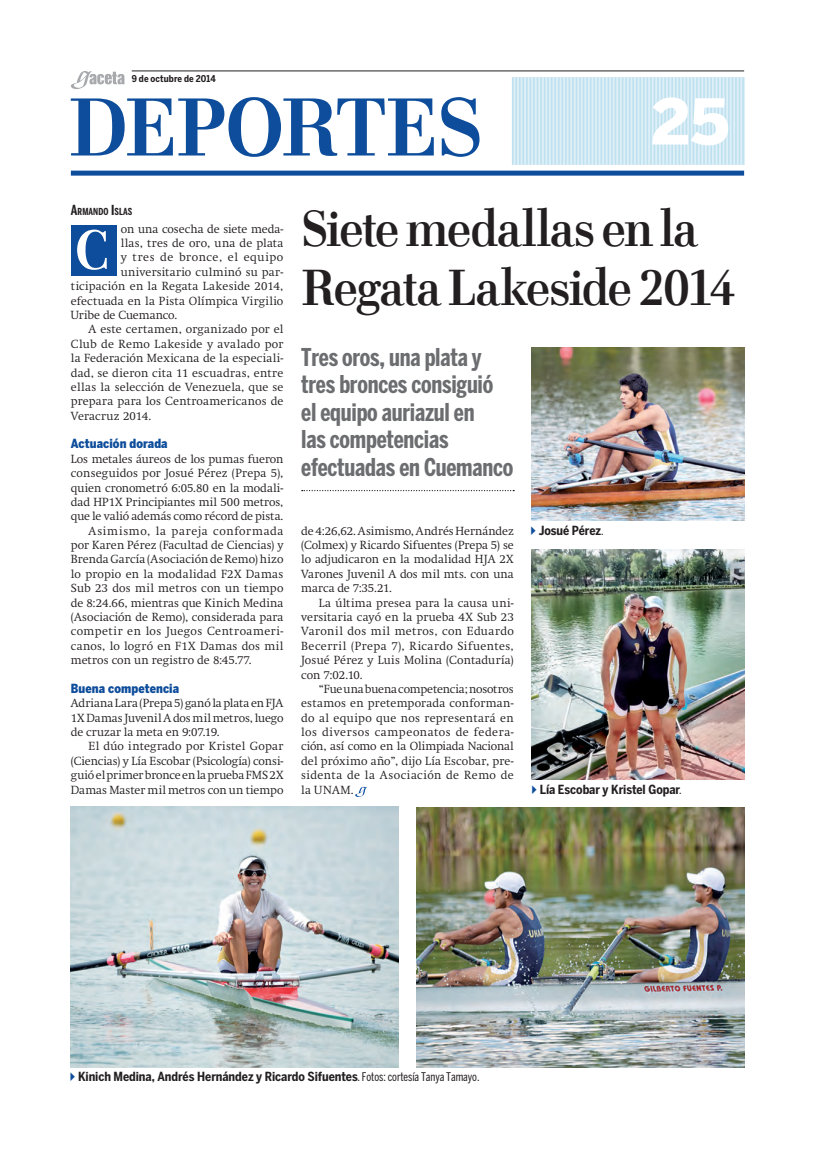
<style>
.page{position:relative;width:815px;height:1152px;background:#fff}
.page>*{position:absolute;margin:0;border:0;box-sizing:border-box;transform-origin:0 0}
.t1{font:700 83.75px "Cellini TF";letter-spacing:-.025em;color:#0d4d9b}
.t2{font:900 62.5px "Benton Sans";color:#fff}
._3_0_Tex_Cap_4{font:700 56.38px "Cellini TF";color:#fff}
._1_0_Cabeza_Principa{font:700 51.25px/58.8px "Cellini TF";letter-spacing:-.025em;color:#231f20;scale:.95 1}
._2_0_Sumario__2{font:700 extra-condensed 24.38px/27.5px "Benton Sans";letter-spacing:-.01em;color:#6c6d70}
.t3{font:700 condensed 12.5px "Benton Sans";letter-spacing:-.005em;color:#231f20}
._3_0_Descanso{font:900 condensed 12.5px "Benton Sans";letter-spacing:.005em;color:#0d4d9b}
._3_0_Texto{font:300 11.62px/14.4px "Swift";letter-spacing:.01em;color:#231f20;text-align:justify}
._3_0_Tex_Cap_4-2{font:300 11.62px "Swift";letter-spacing:.02em;color:#231f20}
._3_0_Tex_Cap_4-3{font:300 11.62px "Swift";letter-spacing:-.005em;color:#231f20}
._3_0_Tex_Cap_4-4{font:300 11.62px "Swift";letter-spacing:.05em;color:#231f20}
._4_0_Crédito_nota{font:700 extra-condensed 9.62px "Benton Sans";letter-spacing:.01em;color:#231f20}
.t4{font:700 condensed 9.38px "Benton Sans";letter-spacing:.01em;color:#231f20}
.s1{font-size:13.75px}
.s2{font-weight:400;font-stretch:extra-condensed;font-size:11.88px}
</style>
<div class="page">
<div style="left:71px;top:171px;width:673px;height:5px;background:#0d4d9b"></div>
<svg style="left:512px;top:77px;width:232px;height:88px;background:#cee8f3"></svg>
<svg style="left:71px;top:71px;width:53px;height:18px"></svg>
<hr style="left:132px;top:71px;width:612px;height:1px;background:#231f20">
<div style="left:71px;top:225px;width:45px;height:51px;background:#0d4d9b"></div>
<svg style="left:302px;top:490px;width:212px;height:1px"></svg>
<img style="left:416px;top:808px;width:328px;height:259px">
<img style="left:531px;top:348px;width:213px;height:172px">
<img style="left:71px;top:806px;width:328px;height:261px">
<img style="left:531px;top:549px;width:213px;height:230px">
<svg style="left:356px;top:786px;width:11px;height:10px"></svg>
<p class="t4" style="left:132px;top:73px;width:86px">9 de octubre de 2014</p>
<h1 class="t1" style="left:68px;top:78px;width:416px">DEPORTES</h1>
<p class="t2" style="left:651px;top:84px;width:79px">25</p>
<p class="_4_0_Crédito_nota" style="left:71px;top:206px;width:63px"><span class="s1">A</span>RMANDO <span class="s1">I</span>SLAS</p>
<p class="_3_0_Tex_Cap_4" style="left:74px;top:217px;width:37px">C</p>
<p class="_3_0_Tex_Cap_4-3" style="left:121px;top:222px;width:164px">on una cosecha de siete meda-</p>
<p class="_3_0_Tex_Cap_4-2" style="left:121px;top:236px;width:164px">llas, tres de oro, una de plata</p>
<p class="_3_0_Tex_Cap_4-4" style="left:121px;top:251px;width:164px">y tres de bronce, el equipo</p>
<p class="_3_0_Tex_Cap_4-2" style="left:121px;top:265px;width:164px">universitario culminó su par-</p>
<p class="_3_0_Tex_Cap_4-2" style="left:71px;top:279px;width:214px">ticipación en la Regata Lakeside 2014,</p>
<p class="_3_0_Tex_Cap_4-2" style="left:71px;top:294px;width:214px">efectuada en la Pista Olímpica Virgilio</p>
<p class="_3_0_Tex_Cap_4-3" style="left:71px;top:308px;width:108px">Uribe de Cuemanco.</p>
<p class="_3_0_Texto" style="left:71px;top:322px;width:214px;text-indent:18px">A este certamen, organizado por el Club de Remo Lakeside y avalado por la Federación Mexicana de la especiali&shy;dad, se dieron cita 11 escuadras, entre ellas la selección de Venezuela, que se prepara para los Centroamericanos de Veracruz 2014.</p>
<p class="_3_0_Descanso" style="left:71px;top:436px;width:98px">Actuación dorada</p>
<p class="_3_0_Texto" style="left:71px;top:451px;width:214px">Los metales áureos de los pumas fueron conseguidos por Josué Pérez (Prepa 5), quien cronometró 6:05.80 en la modali&shy;dad HP1X Principiantes mil 500 metros, que le valió además como récord de pista.</p>
<p class="_3_0_Texto" style="left:71px;top:523px;width:214px;text-indent:18px">Asimismo, la pareja conformada por Karen Pérez (Facultad de Ciencias) y Brenda García (Asociación de Remo) hizo lo propio en la modalidad F2X Damas Sub 23 dos mil metros con un tiempo de 8:24.66, mientras que Kinich Medina (Asociación de Remo), considerada para competir en los Juegos Centroameri&shy;canos, lo logró en F1X Damas dos mil metros con un registro de 8:45.77.</p>
<p class="_3_0_Descanso" style="left:71px;top:681px;width:110px">Buena competencia</p>
<p class="_3_0_Texto" style="left:71px;top:696px;width:214px">Adriana Lara (Prepa 5) ganó la plata en FJA 1X Damas Juvenil A dos mil metros, luego de cruzar la meta en 9:07.19.</p>
<p class="_3_0_Texto" style="left:71px;top:739px;width:214px;text-indent:18px">El dúo integrado por Kristel Gopar (Ciencias) y Lía Escobar (Psicología) consi&shy;guió el primer bronce en la prueba FMS 2X Damas Master mil metros con un tiempo</p>
<p class="_1_0_Cabeza_Principa" style="left:301px;top:198px;width:459px">Siete medallas en la<br>Regata Lakeside 2014</p>
<p class="_2_0_Sumario__2" style="left:301px;top:343px;width:214px">Tres oros, una plata y tres bronces consiguió el equipo auriazul en<br>las competencias efectuadas en Cuemanco</p>
<p class="_3_0_Texto" style="left:301px;top:523px;width:214px">de 4:26,62. Asimismo, Andrés Hernández (Colmex) y Ricardo Sifuentes (Prepa 5) se lo adjudicaron en la modalidad HJA 2X Varones Juvenil A dos mil mts. con una marca de 7:35.21.</p>
<p class="_3_0_Texto" style="left:301px;top:595px;width:214px;text-indent:18px">La última presea para la causa uni&shy;versitaria cayó en la prueba 4X Sub 23<br>Varonil dos mil metros, con Eduardo Becerril (Prepa 7), Ricardo Sifuentes, Josué Pérez y Luis Molina (Contaduría) con 7:02.10.</p>
<p class="_3_0_Texto" style="left:301px;top:682px;width:214px;text-indent:18px">“Fue una buena competencia; nosotros estamos en pretemporada conforman&shy;do al equipo que nos representará en los diversos campeonatos de federa&shy;ción, así como en la Olimpiada Nacional del próximo año”, dijo Lía Escobar, pre&shy;sidenta de la Asociación de Remo de la UNAM.</p>
<p class="t3" style="left:539px;top:523px;width:67px">Josué Pérez<span class="s2">.</span></p>
<p class="t3" style="left:540px;top:781px;width:144px">Lía Escobar y Kristel Gopar<span class="s2">.</span></p>
<p class="t3" style="left:78px;top:1069px;width:403px">Kinich Medina, Andrés Hernández y Ricardo Sifuentes<span class="s2">. Fotos: cortesía Tanya Tamayo.</span></p>
</div>
